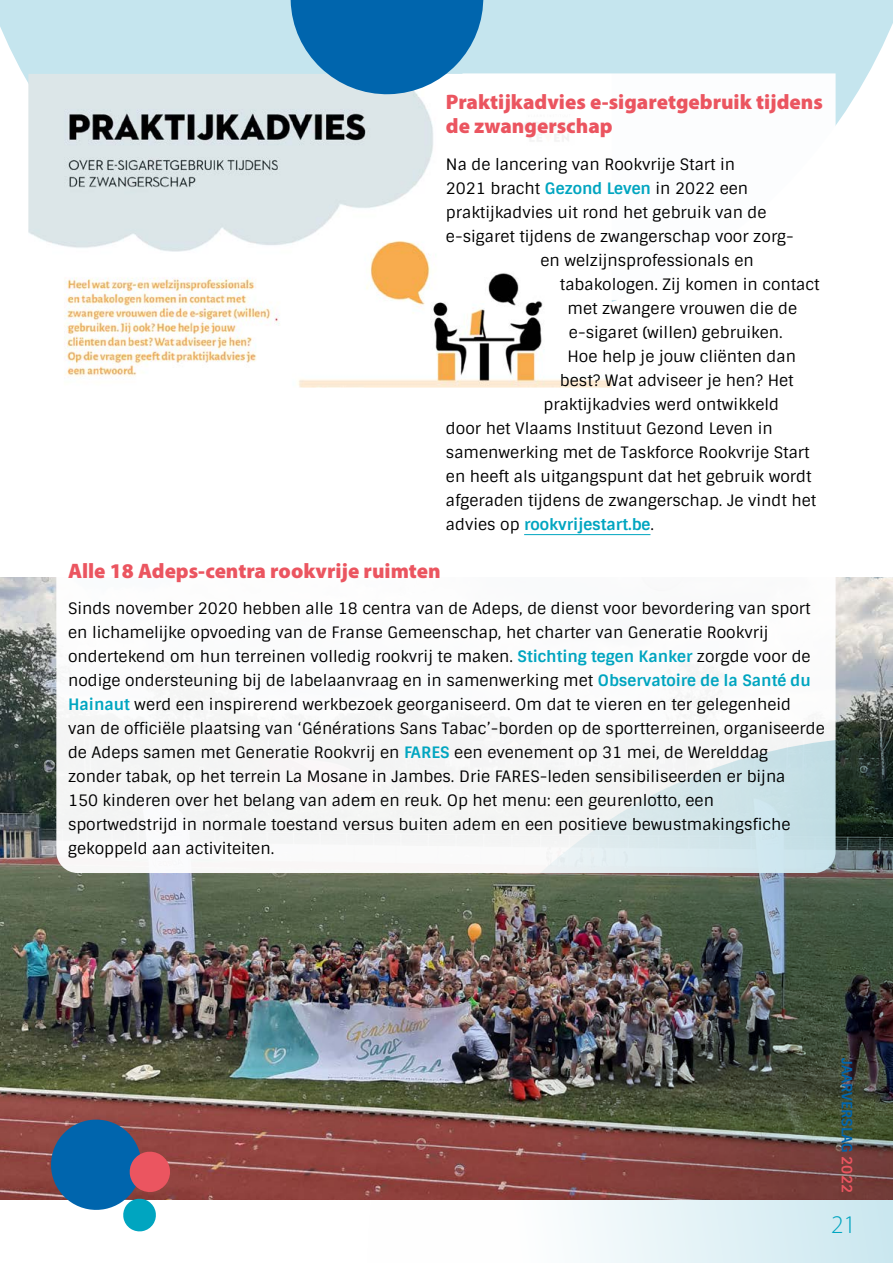
<style>
.page{position:relative;width:893px;height:1263px;background:#fff}
.page>*{position:absolute;margin:0;border:0;box-sizing:border-box;transform-origin:0 0}
.t1{font:300 25.5px "Myriad Pro";color:#00a5c0}
.titel_3_rood{font:900 21px/24px "Myriad Pro";color:#eb5560}
.body_1{font:15.75px/24px "Sintony";color:#000}
.body_1-2{font:700 15.75px "Sintony";color:#00a5c0}
.t2{font:700 14.25px "Sintony";color:#0065ad}
.s1{font-weight:700;color:#00a5c0}
.s2{font-weight:400;color:#000}
.s3{color:#eb5560}
</style>
<div class="page">
<img style="left:0;top:577px;width:893px;height:622px">
<div style="left:56px;top:546px;width:780px;height:327px;background:#fff;border-radius:21px"></div>
<svg style="left:0;top:0;width:893px;height:302px;fill:#c5e5ee"></svg>
<img style="left:28px;top:74px;width:584px;height:314px">
<svg style="left:462px;top:73px;width:374px;height:227px"></svg>
<svg style="left:290px;top:0;width:194px;height:95px;background:#3284bc"></svg>
<hr style="left:524px;top:534px;width:126px;height:1px;background:#00a5c0">
<img style="left:363px;top:733px;width:530px;height:530px">
<svg style="left:50px;top:1118px;width:121px;height:114px"></svg>
<p class="titel_3_rood" style="left:446px;top:89px;width:378px">Praktijkadvies e-sigaretgebruik tijdens de zwangerschap</p>
<p class="body_1" style="left:446px;top:153px;width:291px">Na de lancering van Rookvrije Start in</p>
<p class="body_1" style="left:446px;top:177px;width:304px">2021 bracht <span class="s1">Gezond Leven</span> in 2022 een</p>
<p class="body_1" style="left:446px;top:201px;width:322px">praktijkadvies uit rond het gebruik van de</p>
<p class="body_1" style="left:446px;top:225px;width:350px">e-sigaret tijdens de zwangerschap voor zorg-</p>
<p class="body_1" style="left:540px;top:249px;width:215px">en welzijnsprofessionals en</p>
<p class="body_1" style="left:560px;top:273px;width:261px">tabakologen. Zij komen in contact</p>
<p class="body_1" style="left:567px;top:297px;width:231px">met zwangere vrouwen die de</p>
<p class="body_1" style="left:569px;top:321px;width:215px">e-sigaret (willen) gebruiken.</p>
<p class="body_1" style="left:567px;top:345px;width:230px">Hoe help je jouw cliënten dan</p>
<p class="body_1" style="left:560px;top:369px;width:235px">best? Wat adviseer je hen? Het</p>
<p class="body_1" style="left:543px;top:393px;width:237px">praktijkadvies werd ontwikkeld</p>
<p class="body_1" style="left:446px;top:417px;width:328px">door het Vlaams Instituut Gezond Leven in</p>
<p class="body_1" style="left:446px;top:441px;width:365px">samenwerking met de Taskforce Rookvrije Start</p>
<p class="body_1" style="left:446px;top:465px;width:367px">en heeft als uitgangspunt dat het gebruik wordt</p>
<p class="body_1" style="left:446px;top:489px;width:372px">afgeraden tijdens de zwangerschap. Je vindt het</p>
<p class="body_1-2" style="left:446px;top:514px;width:210px"><span class="s2">advies op</span> rookvrijestart.be<span class="s2">.</span></p>
<p class="titel_3_rood" style="left:68px;top:558px;width:374px">Alle 18 Adeps-centra rookvrije ruimten</p>
<p class="body_1" style="left:68px;top:597px;width:758px">Sinds november 2020 hebben alle 18 centra van de Adeps, de dienst voor bevordering van sport en lichamelijke opvoeding van de Franse Gemeenschap, het charter van Generatie Rookvrij ondertekend om hun terreinen volledig rookvrij te maken. <span class="s1">Stichting tegen Kanker</span> zorgde voor de nodige ondersteuning bij de labelaanvraag en in samenwerking met <span class="s1">Observatoire de la Santé du Hainaut</span> werd een inspirerend werkbezoek georganiseerd. Om dat te vieren en ter gelegenheid<br>van de officiële plaatsing van ‘Générations Sans Tabac’-borden op de sportterreinen, organiseerde de Adeps samen met Generatie Rookvrij en <span class="s1">FARES</span> een evenement op 31 mei, de Werelddag zonder tabak, op het terrein La Mosane in Jambes. Drie FARES-leden sensibiliseerden er bijna<br>150 kinderen over het belang van adem en reuk. Op het menu: een geurenlotto, een sportwedstrijd in normale toestand versus buiten adem en een positieve bewustmakingsfiche gekoppeld aan activiteiten.</p>
<p class="t2" style="left:856px;top:1058px;width:136px;rotate:90deg">JAARVERSLAG <span class="s3">2022</span></p>
<h1 class="t1" style="left:831px;top:1209px;width:26px">21</h1>
</div>
